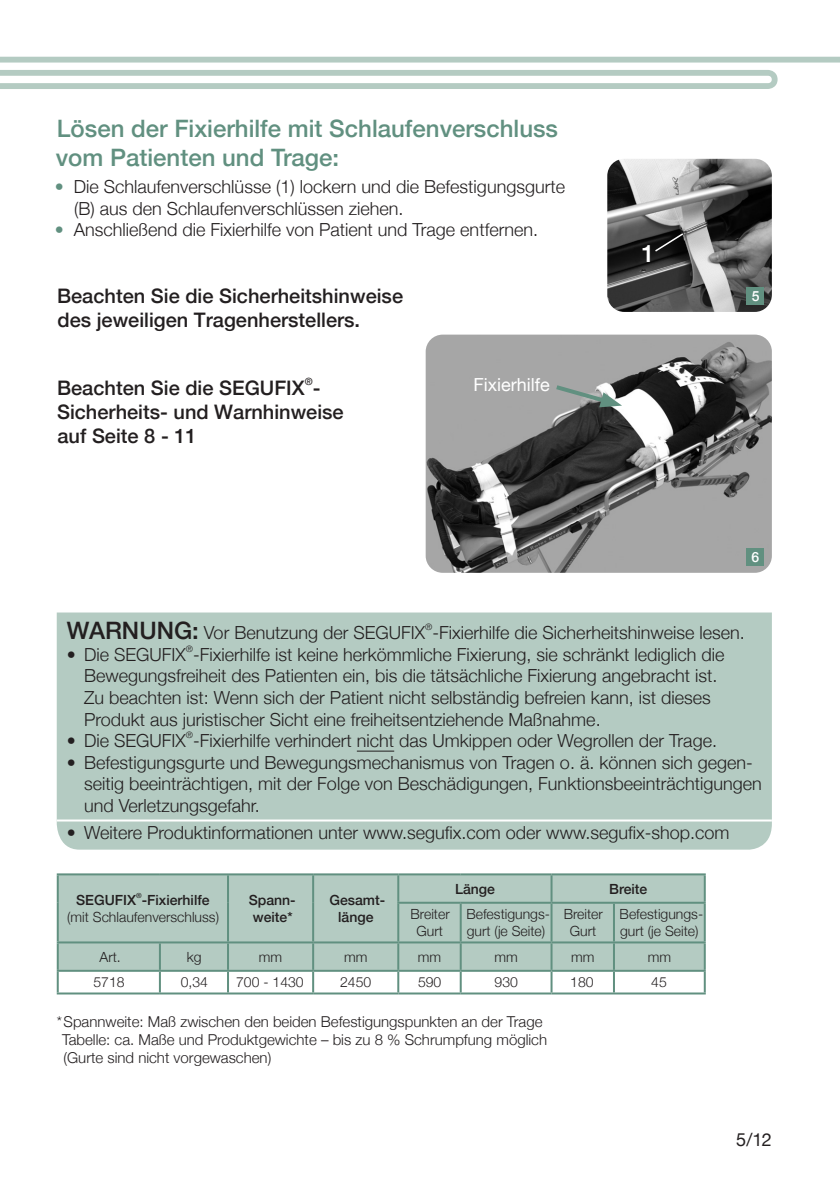
<style>
.page{position:relative;width:840px;height:1191px;background:#fff}
.page>*{position:absolute;margin:0;border:0;box-sizing:border-box;transform-origin:0 0}
.t1{font:500 24px/28.8px "Helvetica Neue";color:#619080}
.t2{font:500 24px "Helvetica Neue";color:#fff}
.t3{font:500 20px "Helvetica Neue";color:#231f20}
.t4{font:300 18px/21.6px "Helvetica Neue";color:#231f20}
.t5{font:18px "Helvetica Neue";color:#fff}
.t6{font:18px "Helvetica Neue";color:#231f20}
.t7{font:300 15px/18px "Helvetica Neue";color:#231f20}
.t8{font:300 14px "Helvetica Neue";color:#231f20}
.t9{font:500 14px "Helvetica Neue";color:#231f20}
.t10{font:500 14px "Helvetica Neue";color:#fff}
.t11{font:500 10px "Helvetica Neue";color:#231f20}
.t12{font:300 9px "Helvetica Neue";color:#231f20}
.t13{font:500 7px "Helvetica Neue";color:#231f20}
.s1{color:#619080}
.s2{font-weight:500;font-size:24px}
</style>
<div class="page">
<svg style="left:0;top:57px;width:839px;height:32px"></svg>
<div style="left:57px;top:612px;width:714px;height:237px;background:#b4cbc2"></div>
<hr style="left:356px;top:750px;width:38px;height:1px;background:#231f20">
<hr style="left:57px;top:819px;width:714px;height:2px;background:#fff">
<div style="left:59px;top:875px;width:644px;height:66px;background:#b4cbc2"></div>
<svg style="left:59px;top:943px;width:644px;height:49px"></svg>
<hr style="left:57px;top:873px;width:103px;height:2px;background:#619080">
<hr style="left:57px;top:875px;width:2px;height:27px;background:#619080">
<hr style="left:160px;top:873px;width:68px;height:2px;background:#619080">
<hr style="left:228px;top:873px;width:85px;height:2px;background:#619080">
<hr style="left:227px;top:875px;width:2px;height:27px;background:#619080">
<hr style="left:313px;top:873px;width:85px;height:2px;background:#619080">
<hr style="left:312px;top:875px;width:2px;height:27px;background:#619080">
<hr style="left:57px;top:902px;width:2px;height:39px;background:#619080">
<hr style="left:227px;top:902px;width:2px;height:39px;background:#619080">
<hr style="left:312px;top:902px;width:2px;height:39px;background:#619080">
<hr style="left:398px;top:873px;width:62px;height:2px;background:#619080">
<hr style="left:397px;top:875px;width:2px;height:26px;background:#619080">
<hr style="left:460px;top:873px;width:91px;height:2px;background:#619080">
<hr style="left:551px;top:873px;width:62px;height:2px;background:#619080">
<hr style="left:550px;top:875px;width:2px;height:26px;background:#619080">
<hr style="left:613px;top:873px;width:92px;height:2px;background:#619080">
<hr style="left:703px;top:875px;width:2px;height:26px;background:#619080">
<hr style="left:397px;top:901px;width:63px;height:2px;background:#619080">
<hr style="left:397px;top:903px;width:2px;height:38px;background:#619080">
<hr style="left:460px;top:901px;width:91px;height:2px;background:#619080">
<hr style="left:459px;top:903px;width:2px;height:38px;background:#619080">
<hr style="left:551px;top:901px;width:62px;height:2px;background:#619080">
<hr style="left:550px;top:903px;width:2px;height:38px;background:#619080">
<hr style="left:613px;top:901px;width:92px;height:2px;background:#619080">
<hr style="left:612px;top:903px;width:2px;height:38px;background:#619080">
<hr style="left:703px;top:903px;width:2px;height:38px;background:#619080">
<hr style="left:57px;top:941px;width:103px;height:2px;background:#619080">
<hr style="left:57px;top:943px;width:2px;height:26px;background:#619080">
<hr style="left:160px;top:941px;width:68px;height:2px;background:#619080">
<hr style="left:159px;top:943px;width:2px;height:26px;background:#619080">
<hr style="left:228px;top:941px;width:85px;height:2px;background:#619080">
<hr style="left:227px;top:943px;width:2px;height:26px;background:#619080">
<hr style="left:313px;top:941px;width:85px;height:2px;background:#619080">
<hr style="left:312px;top:943px;width:2px;height:26px;background:#619080">
<hr style="left:398px;top:941px;width:62px;height:2px;background:#619080">
<hr style="left:397px;top:943px;width:2px;height:26px;background:#619080">
<hr style="left:460px;top:941px;width:91px;height:2px;background:#619080">
<hr style="left:459px;top:943px;width:2px;height:26px;background:#619080">
<hr style="left:551px;top:941px;width:62px;height:2px;background:#619080">
<hr style="left:550px;top:943px;width:2px;height:26px;background:#619080">
<hr style="left:613px;top:941px;width:92px;height:2px;background:#619080">
<hr style="left:612px;top:943px;width:2px;height:26px;background:#619080">
<hr style="left:703px;top:943px;width:2px;height:26px;background:#619080">
<hr style="left:57px;top:969px;width:103px;height:2px;background:#619080">
<hr style="left:57px;top:971px;width:2px;height:21px;background:#619080">
<hr style="left:160px;top:969px;width:68px;height:2px;background:#619080">
<hr style="left:159px;top:971px;width:2px;height:21px;background:#619080">
<hr style="left:228px;top:969px;width:85px;height:2px;background:#619080">
<hr style="left:227px;top:971px;width:2px;height:21px;background:#619080">
<hr style="left:313px;top:969px;width:85px;height:2px;background:#619080">
<hr style="left:312px;top:971px;width:2px;height:21px;background:#619080">
<hr style="left:398px;top:969px;width:62px;height:2px;background:#619080">
<hr style="left:397px;top:971px;width:2px;height:21px;background:#619080">
<hr style="left:460px;top:969px;width:91px;height:2px;background:#619080">
<hr style="left:459px;top:971px;width:2px;height:21px;background:#619080">
<hr style="left:551px;top:969px;width:62px;height:2px;background:#619080">
<hr style="left:550px;top:971px;width:2px;height:21px;background:#619080">
<hr style="left:613px;top:969px;width:92px;height:2px;background:#619080">
<hr style="left:612px;top:971px;width:2px;height:21px;background:#619080">
<hr style="left:703px;top:971px;width:2px;height:21px;background:#619080">
<hr style="left:57px;top:992px;width:103px;height:2px;background:#619080">
<hr style="left:160px;top:992px;width:68px;height:2px;background:#619080">
<hr style="left:228px;top:992px;width:85px;height:2px;background:#619080">
<hr style="left:313px;top:992px;width:85px;height:2px;background:#619080">
<hr style="left:398px;top:992px;width:62px;height:2px;background:#619080">
<hr style="left:460px;top:992px;width:91px;height:2px;background:#619080">
<hr style="left:551px;top:992px;width:62px;height:2px;background:#619080">
<hr style="left:613px;top:992px;width:92px;height:2px;background:#619080">
<img style="left:607px;top:159px;width:164px;height:153px">
<div style="left:746px;top:288px;width:17px;height:17px;background:#619080"></div>
<svg style="left:653px;top:232px;width:31px;height:21px"></svg>
<img style="left:425px;top:334px;width:346px;height:239px">
<div style="left:746px;top:548px;width:17px;height:17px;background:#619080"></div>
<svg style="left:551px;top:382px;width:70px;height:25px;background:#949e9a"></svg>
<p class="t1" style="left:56px;top:112px;width:503px">Lösen der Fixierhilfe mit Schlaufenverschluss vom Patienten und Trage:</p>
<p class="t4" style="left:74px;top:175px;width:492px;text-indent:-19px"><span class="s1">•</span> Die Schlaufenverschlüsse (1) lockern und die Befestigungsgurte (B) aus den Schlaufenverschlüssen ziehen.</p>
<p class="t4" style="left:55px;top:218px;width:484px"><span class="s1">•</span> Anschließend die Fixierhilfe von Patient und Trage entfernen.</p>
<p class="t3" style="left:57px;top:280px;width:347px">Beachten Sie die Sicherheitshinweise</p>
<p class="t3" style="left:57px;top:304px;width:304px">des jeweiligen Tragenherstellers.</p>
<p class="t11" style="left:304px;top:373px;width:9px">®</p>
<p class="t3" style="left:57px;top:395px;width:288px">Sicherheits- und Warnhinweise</p>
<p class="t3" style="left:57px;top:419px;width:140px">auf Seite 8 - 11</p>
<p class="t3" style="left:57px;top:371px;width:265px">Beachten Sie die SEGUFIX -</p>
<p class="t5" style="left:473px;top:372px;width:78px">Fixierhilfe</p>
<p class="t2" style="left:641px;top:234px;width:15px">1</p>
<p class="t10" style="left:751px;top:285px;width:9px">5</p>
<p class="t10" style="left:751px;top:546px;width:9px">6</p>
<p class="t4" style="left:67px;top:621px;width:679px"><span class="s2">WARNUNG:</span> Vor Benutzung der SEGUFIX -Fixierhilfe die Sicherheitshinweise lesen.</p>
<p class="t12" style="left:425px;top:619px;width:9px">®</p>
<p class="t4" style="left:67px;top:642px;width:658px">• Die SEGUFIX -Fixierhilfe ist keine herkömmliche Fixierung, sie schränkt lediglich die</p>
<p class="t12" style="left:186px;top:641px;width:9px">®</p>
<p class="t4" style="left:84px;top:664px;width:634px">Bewegungsfreiheit des Patienten ein, bis die tätsächliche Fixierung angebracht ist.<br>Zu beachten ist: Wenn sich der Patient nicht selbständig befreien kann, ist dieses<br>Produkt aus juristischer Sicht eine freiheitsentziehende Maßnahme.</p>
<p class="t4" style="left:67px;top:729px;width:651px">• Die SEGUFIX -Fixierhilfe verhindert nicht das Umkippen oder Wegrollen der Trage.</p>
<p class="t12" style="left:186px;top:727px;width:9px">®</p>
<p class="t4" style="left:84px;top:750px;width:679px;text-indent:-17px">• Befestigungsgurte und Bewegungsmechanismus von Tragen o. ä. können sich gegen&shy;seitig beeinträchtigen, mit der Folge von Beschädigungen, Funktionsbeeinträchtigungen und Verletzungsgefahr.</p>
<p class="t4" style="left:67px;top:821px;width:663px">• Weitere Produktinformationen unter www.segufix.com oder www.segufix-shop.com</p>
<p class="t13" style="left:136px;top:890px;width:7px">®</p>
<p class="t8" style="left:67px;top:905px;width:153px">(mit Schlaufenverschluss)</p>
<p class="t9" style="left:76px;top:888px;width:135px">SEGUFIX -Fixierhilfe</p>
<p class="t9" style="left:249px;top:888px;width:48px">Spann-</p>
<p class="t9" style="left:253px;top:905px;width:41px">weite*</p>
<p class="t9" style="left:329px;top:888px;width:57px">Gesamt-</p>
<p class="t9" style="left:338px;top:905px;width:37px">länge</p>
<p class="t9" style="left:455px;top:877px;width:41px">Länge</p>
<p class="t9" style="left:609px;top:877px;width:40px">Breite</p>
<p class="t8" style="left:410px;top:903px;width:41px">Breiter</p>
<p class="t8" style="left:416px;top:919px;width:28px">Gurt</p>
<p class="t8" style="left:466px;top:903px;width:85px">Befestigungs-</p>
<p class="t8" style="left:466px;top:919px;width:80px">gurt (je Seite)</p>
<p class="t8" style="left:563px;top:903px;width:41px">Breiter</p>
<p class="t8" style="left:569px;top:919px;width:28px">Gurt</p>
<p class="t8" style="left:619px;top:903px;width:85px">Befestigungs-</p>
<p class="t8" style="left:619px;top:919px;width:80px">gurt (je Seite)</p>
<p class="t8" style="left:99px;top:945px;width:23px">Art.</p>
<p class="t8" style="left:187px;top:945px;width:16px">kg</p>
<p class="t8" style="left:259px;top:945px;width:25px">mm</p>
<p class="t8" style="left:344px;top:945px;width:25px">mm</p>
<p class="t8" style="left:417px;top:945px;width:25px">mm</p>
<p class="t8" style="left:494px;top:945px;width:25px">mm</p>
<p class="t8" style="left:570px;top:945px;width:25px">mm</p>
<p class="t8" style="left:647px;top:945px;width:25px">mm</p>
<p class="t8" style="left:93px;top:971px;width:33px">5718</p>
<p class="t8" style="left:181px;top:971px;width:29px">0,34</p>
<p class="t8" style="left:236px;top:971px;width:69px">700 - 1430</p>
<p class="t8" style="left:340px;top:971px;width:33px">2450</p>
<p class="t8" style="left:418px;top:971px;width:25px">590</p>
<p class="t8" style="left:494px;top:971px;width:25px">930</p>
<p class="t8" style="left:570px;top:971px;width:25px">180</p>
<p class="t8" style="left:651px;top:971px;width:17px">45</p>
<p class="t7" style="left:57px;top:1011px;width:487px">*Spannweite: Maß zwischen den beiden Befestigungspunkten an der Trage</p>
<p class="t7" style="left:62px;top:1029px;width:486px">Tabelle: ca. Maße und Produktgewichte – bis zu 8 % Schrumpfung möglich (Gurte sind nicht vorgewaschen)</p>
<p class="t6" style="left:735px;top:1126px;width:37px">5/12</p>
</div>
